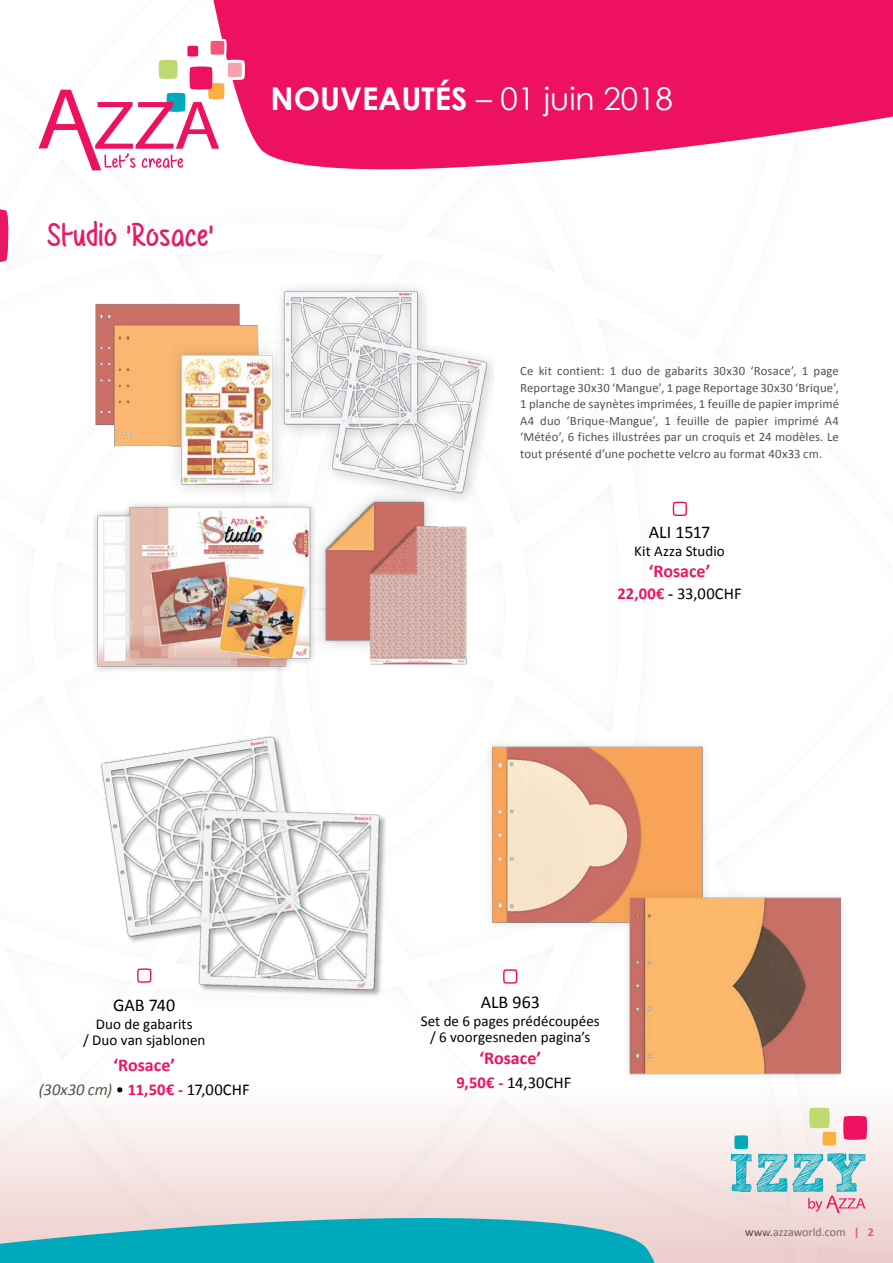
<style>
.page{position:relative;width:893px;height:1263px;background:#fff}
.page>*{position:absolute;margin:0;border:0;box-sizing:border-box;transform-origin:0 0}
.t1{font:33px "Mf Air Balloon";color:#ea1762}
.t2{font:31.35px "Century Gothic";color:#fff}
.t3{font:18px "Calibri";letter-spacing:-.005em;color:#000001}
.t4{font:700 18px "Calibri";color:#eb1661}
.t5{font:700 18px "Calibri";color:#ed1160}
.t6{font:16.5px "Calibri";letter-spacing:.005em;color:#000001}
.t7{font:italic 16.5px "Calibri";letter-spacing:.01em;color:#535249}
.t8{font:15px/16.2px "Calibri";letter-spacing:.005em;color:#000001;text-align:center}
.t9{font:12.75px/16.5px "Calibri";letter-spacing:.01em;color:#535249;text-align:justify}
.t10{font:12px "Calibri";color:#292d2f}
.s1{font-weight:700}
.s2{font-weight:700;color:#eb1661}
.s3{font-weight:700;color:#231f20}
.s4{color:#ed1160}
.s5{font-style:normal;color:#000001}
.s6{font-weight:700;font-style:normal;color:#ed1160}
.s7{font-weight:700;color:#ed1160}
</style>
<div class="page">
<div style="left:0;top:1077px;width:893px;height:186px;background:linear-gradient(to bottom,#fff,#ebcdca)"></div>
<svg style="left:0;top:209px;width:9px;height:53px"></svg>
<svg style="left:0;top:1178px;width:751px;height:85px;background:#95c9ce"></svg>
<svg style="left:731px;top:1116px;width:139px;height:97px"></svg>
<svg style="left:213px;top:0;width:680px;height:170px;background:#ee2a70"></svg>
<svg style="left:39px;top:36px;width:209px;height:134px"></svg>
<svg style="left:672px;top:501px;width:15px;height:15px"></svg>
<img style="left:93px;top:286px;width:401px;height:387px">
<img style="left:100px;top:735px;width:286px;height:261px">
<div style="left:31px;top:959px;width:226px;height:147px;background:#fff"></div>
<svg style="left:137px;top:968px;width:15px;height:15px"></svg>
<img style="left:461px;top:743px;width:411px;height:373px">
<svg style="left:502px;top:968px;width:17px;height:16px"></svg>
<svg style="left:477px;top:1048px;width:67px;height:20px"></svg>
<h1 class="t1" style="left:47px;top:215px;width:168px">Studio 'Rosace'</h1>
<h2 class="t2" style="left:270px;top:80px;width:404px"><span class="s1">NOUVEAUTÉS</span> – 01 juin 2018</h2>
<p class="t9" style="left:520px;top:363px;width:320px">Ce kit contient: 1 duo de gabarits 30x30 ‘Rosace’, 1 page Reportage 30x30 ‘Mangue’, 1 page Reportage 30x30 ‘Brique’, 1 planche de saynètes imprimées, 1 feuille de papier imprimé A4 duo ‘Brique-Mangue’, 1 feuille de papier imprimé A4 ‘Météo’, 6 fiches illustrées par un croquis et 24 modèles. Le tout présenté d’une pochette velcro au format 40x33 cm.</p>
<h3 class="t3" style="left:649px;top:520px;width:63px">ALI 1517</h3>
<p class="t8" style="left:634px;top:543px;width:92px">Kit Azza Studio</p>
<h3 class="t4" style="left:649px;top:560px;width:63px">‘Rosace’</h3>
<p class="t6" style="left:617px;top:583px;width:126px"><span class="s2">22,00€</span> <span class="s3">-</span> 33,00CHF</p>
<h3 class="t3" style="left:113px;top:993px;width:64px">GAB 740</h3>
<p class="t8" style="left:83px;top:1015px;width:124px">Duo de gabarits<br>/ Duo van sjablonen</p>
<h3 class="t4" style="left:113px;top:1053px;width:63px"><span class="s4">‘</span>Rosace<span class="s4">’</span></h3>
<p class="t7" style="left:39px;top:1078px;width:212px">(30x30 cm) <span class="s5">•</span> <span class="s6">11,50€ -</span> <span class="s5">17,00CHF</span></p>
<h3 class="t3" style="left:481px;top:991px;width:61px">ALB 963</h3>
<p class="t8" style="left:421px;top:1013px;width:181px">Set de 6 pages prédécoupées / 6 voorgesneden pagina’s</p>
<h3 class="t5" style="left:479px;top:1046px;width:63px">‘Rosace’</h3>
<p class="t6" style="left:457px;top:1072px;width:116px"><span class="s7">9,50€ -</span> 14,30CHF</p>
<p class="t10" style="left:745px;top:1224px;width:130px">www.azzaworld.com <span class="s7">| 2</span></p>
</div>
